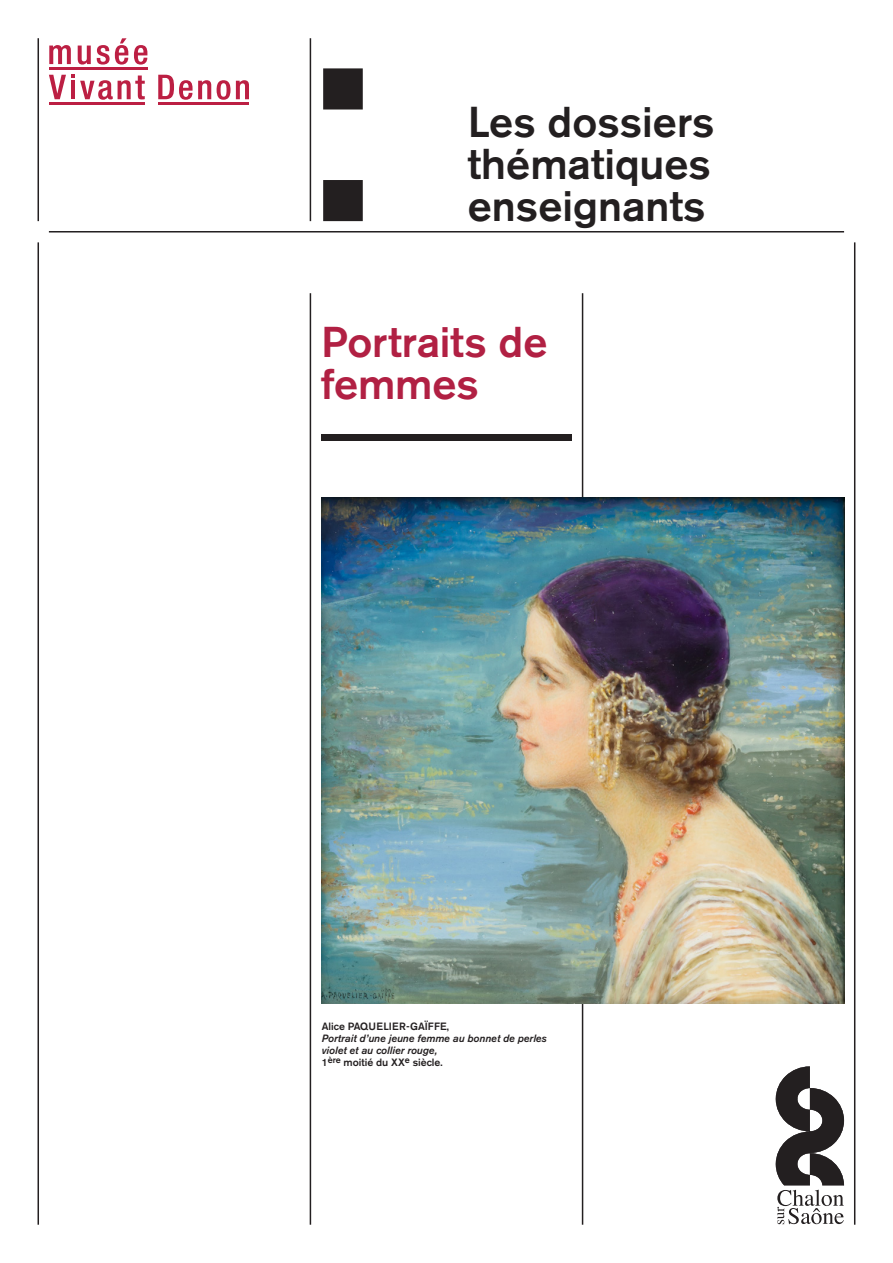
<style>
.page{position:relative;width:893px;height:1263px;background:#fff}
.page>*{position:absolute;margin:0;border:0;box-sizing:border-box;transform-origin:0 0}
.t1{font:500 42.75px "Akzidenz Grotesk BE";color:#231f20}
.t2{font:500 42.75px/42px "Akzidenz Grotesk BE";letter-spacing:-.005em;color:#b12043}
.t3{font:italic 500 10.5px/12px "Akzidenz Grotesk BE";color:#231f20}
.t4{font:500 10.5px "Akzidenz Grotesk BE";color:#231f20}
</style>
<div class="page">
<hr style="left:38px;top:242px;width:1px;height:983px;background:#231f20">
<hr style="left:854px;top:242px;width:1px;height:983px;background:#231f20">
<hr style="left:49px;top:231px;width:795px;height:1px;background:#231f20">
<hr style="left:38px;top:38px;width:1px;height:183px;background:#231f20">
<hr style="left:310px;top:38px;width:1px;height:183px;background:#231f20">
<div style="left:321px;top:434px;width:251px;height:7px;background:#231f20"></div>
<hr style="left:310px;top:293px;width:1px;height:932px;background:#231f20">
<hr style="left:582px;top:293px;width:1px;height:338px;background:#231f20">
<svg style="left:323px;top:68px;width:40px;height:153px"></svg>
<svg style="left:776px;top:1066px;width:68px;height:158px"></svg>
<hr style="left:582px;top:880px;width:1px;height:345px;background:#231f20">
<svg style="left:49px;top:74px;width:96px;height:26px"></svg>
<svg style="left:49px;top:45px;width:22px;height:19px"></svg>
<svg style="left:78px;top:46px;width:13px;height:19px"></svg>
<svg style="left:97px;top:38px;width:31px;height:27px"></svg>
<svg style="left:134px;top:45px;width:13px;height:20px"></svg>
<hr style="left:49px;top:67px;width:98px;height:3px;background:#bc1f43">
<hr style="left:158px;top:102px;width:91px;height:3px;background:#bc1f43">
<hr style="left:49px;top:102px;width:96px;height:3px;background:#bc1f43">
<svg style="left:158px;top:75px;width:53px;height:25px"></svg>
<svg style="left:217px;top:80px;width:13px;height:20px"></svg>
<svg style="left:236px;top:80px;width:13px;height:19px"></svg>
<img style="left:322px;top:498px;width:523px;height:505px">
<p class="t1" style="left:468px;top:96px;width:248px">Les dossiers</p>
<p class="t1" style="left:468px;top:138px;width:245px">thématiques</p>
<p class="t1" style="left:468px;top:180px;width:239px">enseignants</p>
<p class="t2" style="left:321px;top:320px;width:228px">Portraits de femmes</p>
<p class="t4" style="left:322px;top:1020px;width:129px">Alice PAQUELIER-GAÏFFE,</p>
<p class="t3" style="left:322px;top:1033px;width:227px">Portrait d’une jeune femme au bonnet de perles violet et au collier rouge,</p>
<p class="t4" style="left:322px;top:1056px;width:122px">1<sup>ère</sup> moitié du XX<sup>e</sup> siècle.</p>
</div>
